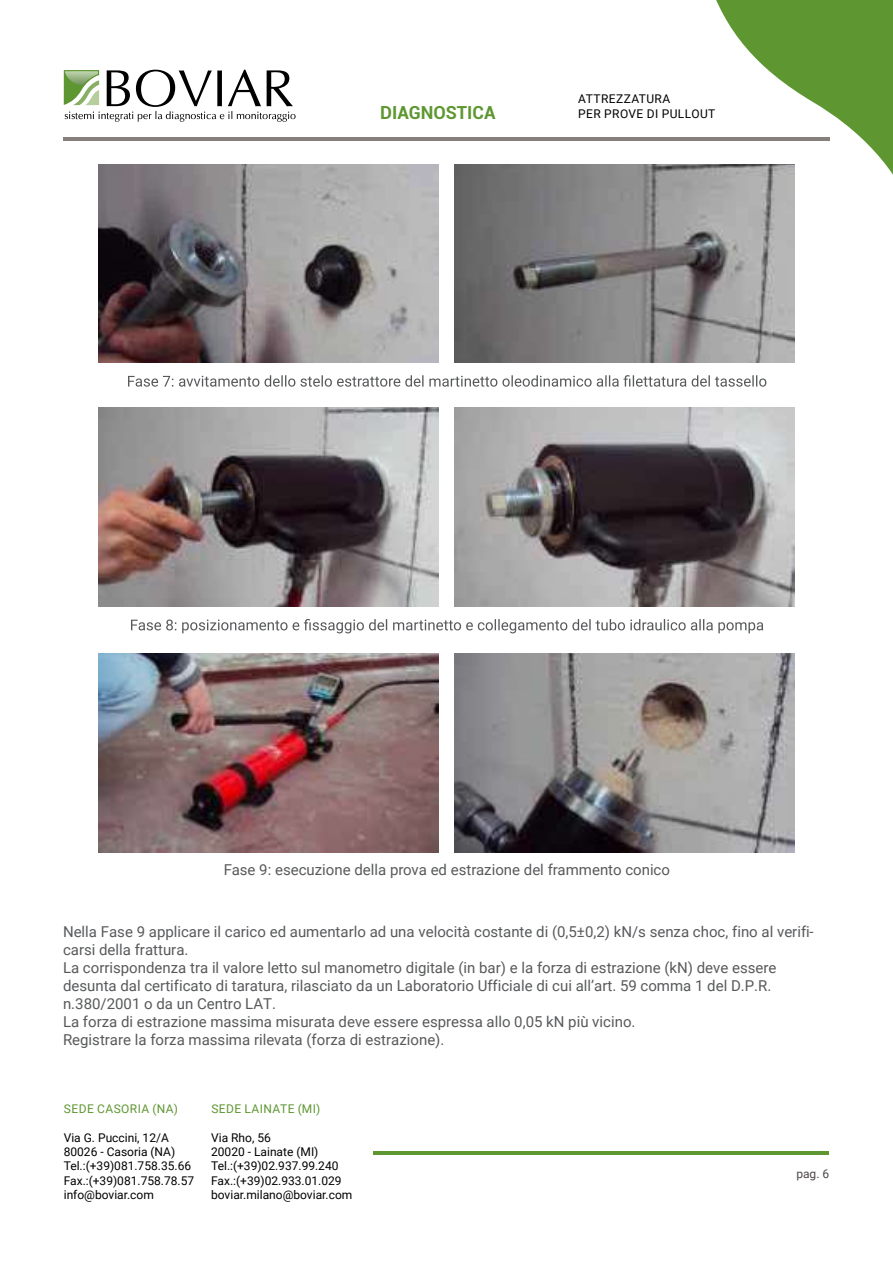
<style>
.page{position:relative;width:893px;height:1263px;background:#fff}
.page>*{position:absolute;margin:0;border:0;box-sizing:border-box;transform-origin:0 0}
.t1{font:700 18px "Roboto";color:#5e9732}
.t2{font:15px/18px "Roboto";color:#58595b}
.t3{font:12px/14.4px "Roboto";color:#000}
.t4{font:12px "Roboto";letter-spacing:.035em;color:#5e9732}
.t5{font:12px/14.4px "Roboto";letter-spacing:.035em;color:#000}
.t6{font:12px "Roboto";color:#4c4649}
</style>
<div class="page">
<hr style="left:373px;top:1151px;width:456px;height:3px;background:#5e9732">
<svg style="left:707px;top:0;width:186px;height:224px"></svg>
<hr style="left:64px;top:137px;width:766px;height:3px;background:#867f7c">
<svg style="left:64px;top:70px;width:232px;height:52px"></svg>
<img style="left:99px;top:164px;width:339px;height:199px">
<img style="left:455px;top:164px;width:339px;height:199px">
<img style="left:99px;top:408px;width:339px;height:199px">
<img style="left:455px;top:408px;width:339px;height:199px">
<img style="left:99px;top:653px;width:339px;height:199px">
<img style="left:455px;top:653px;width:339px;height:199px">
<svg style="left:128px;top:375px;width:638px;height:12px"></svg>
<svg style="left:131px;top:619px;width:632px;height:14px"></svg>
<p class="t1" style="left:380px;top:100px;width:117px">DIAGNOSTICA</p>
<p class="t5" style="left:578px;top:91px;width:139px">ATTREZZATURA<br>PER PROVE DI PULLOUT</p>
<p class="t2" style="left:224px;top:860px;width:448px">Fase 9: esecuzione della prova ed estrazione del frammento conico</p>
<p class="t2" style="left:63px;top:922px;width:752px">Nella Fase 9 applicare il carico ed aumentarlo ad una velocità costante di (0,5±0,2) kN/s senza choc, fino al verifi&shy;carsi della frattura.<br>La corrispondenza tra il valore letto sul manometro digitale (in bar) e la forza di estrazione (kN) deve essere desunta dal certificato di taratura, rilasciato da un Laboratorio Ufficiale di cui all’art. 59 comma 1 del D.P.R. n.380/2001 o da un Centro LAT.<br>La forza di estrazione massima misurata deve essere espressa allo 0,05 kN più vicino.<br>Registrare la forza massima rilevata (forza di estrazione).</p>
<p class="t4" style="left:64px;top:1100px;width:116px">SEDE CASORIA (NA)</p>
<p class="t3" style="left:64px;top:1129px;width:132px">Via G. Puccini, 12/A<br>80026 - Casoria (NA)<br>Tel.:(+39)081.758.35.66<br>Fax.:(+39)081.758.78.57 info@boviar.com</p>
<p class="t4" style="left:211px;top:1100px;width:111px">SEDE LAINATE (MI)</p>
<p class="t3" style="left:211px;top:1129px;width:143px">Via Rho, 56<br>20020 - Lainate (MI)<br>Tel.:(+39)02.937.99.240<br>Fax.:(+39)02.933.01.029 boviar.milano@boviar.com</p>
<p class="t6" style="left:796px;top:1165px;width:34px">pag. 6</p>
</div>
